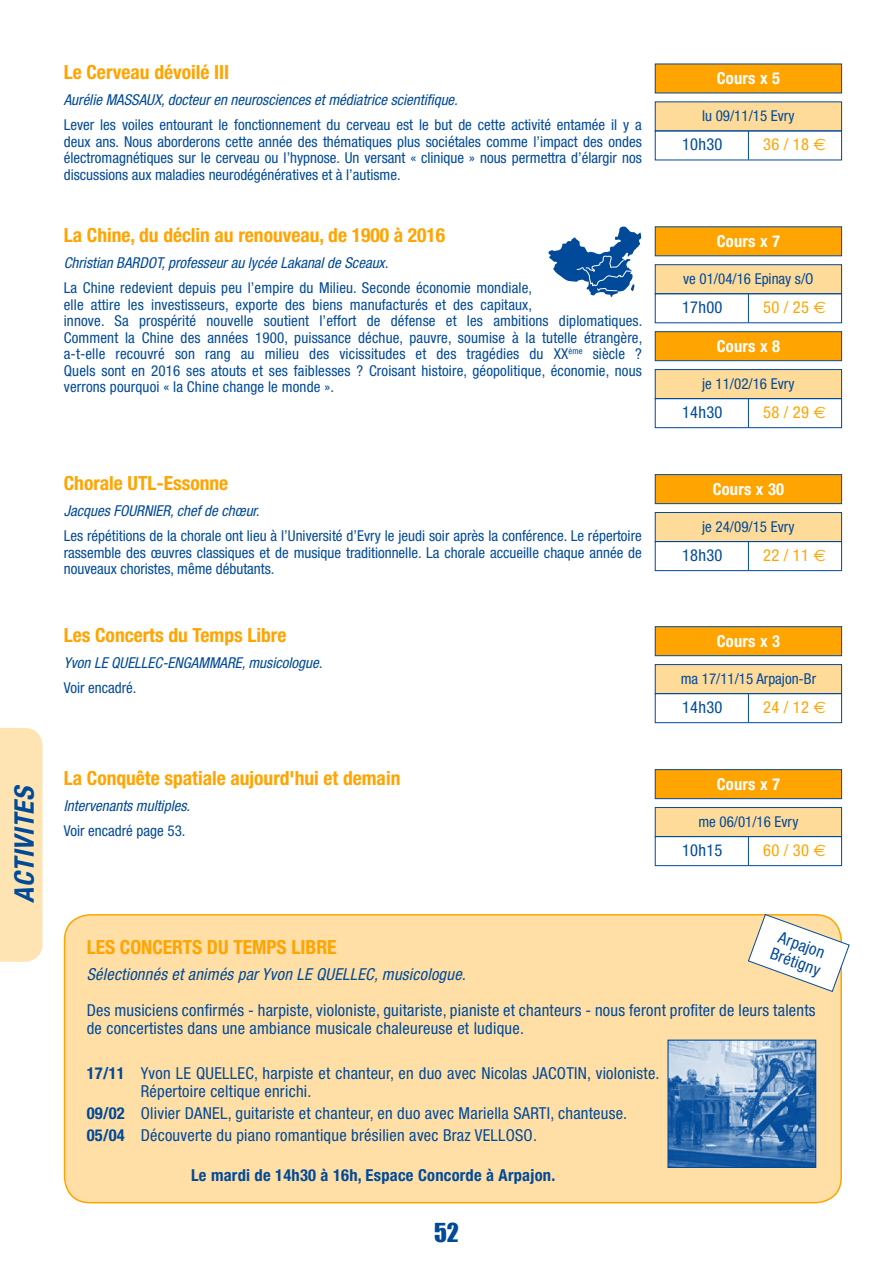
<style>
.page{position:relative;width:893px;height:1263px;background:#fff}
.page>*{position:absolute;margin:0;border:0;box-sizing:border-box;transform-origin:0 0}
.t1{font:italic 700 condensed 27px "Helvetica Neue";color:#004a99}
.t2{font:24px "Impact";color:#004a99}
.t3{font:700 condensed 19.5px "Helvetica Neue";color:#ffa400}
.t4{font:condensed 16.5px/18px "Helvetica Neue";letter-spacing:.015em;color:#004a99}
.t5{font:italic condensed 16.5px "Helvetica Neue";letter-spacing:.015em;color:#004a99}
.t6{font:700 condensed 16.5px "Helvetica Neue";letter-spacing:.015em;color:#fff}
.t7{font:700 condensed 16.5px "Helvetica Neue";letter-spacing:.015em;color:#004a99}
.t8{font:condensed 16.5px "Helvetica Neue";letter-spacing:.015em;color:#ffa400}
.t9{font:condensed 15px/16.5px "Helvetica Neue";letter-spacing:.01em;color:#004a99;text-align:justify}
.t10{font:italic condensed 15px "Helvetica Neue";color:#004a99}
.s1{font-family:"Euro Sans";font-stretch:normal}
.s2{font-weight:700}
</style>
<div class="page">
<div style="left:0;top:728px;width:43px;height:234px;background:#ffe4b3"></div>
<div style="left:655px;top:64px;width:187px;height:29px;background:#ffa400"></div>
<div style="left:655px;top:102px;width:187px;height:29px;background:#ffdb99;border:1px solid #004a99"></div>
<svg style="left:748px;top:133px;width:1px;height:25px"></svg>
<div style="left:655px;top:474px;width:187px;height:30px;background:#ffa400;border:1px solid #004a99"></div>
<div style="left:655px;top:512px;width:187px;height:30px;background:#ffdb99;border:1px solid #004a99"></div>
<svg style="left:748px;top:543px;width:1px;height:26px"></svg>
<div style="left:655px;top:541px;width:187px;height:30px;border:1px solid #004a99"></div>
<div style="left:655px;top:626px;width:187px;height:30px;background:#ffa400;border:1px solid #004a99"></div>
<div style="left:655px;top:664px;width:187px;height:30px;background:#ffdb99;border:1px solid #004a99"></div>
<svg style="left:748px;top:695px;width:1px;height:26px"></svg>
<div style="left:655px;top:693px;width:187px;height:30px;border:1px solid #004a99"></div>
<div style="left:655px;top:769px;width:187px;height:30px;background:#ffa400;border:1px solid #004a99"></div>
<div style="left:655px;top:807px;width:187px;height:30px;background:#ffdb99;border:1px solid #004a99"></div>
<svg style="left:748px;top:838px;width:1px;height:26px"></svg>
<div style="left:655px;top:836px;width:187px;height:30px;border:1px solid #004a99"></div>
<div style="left:65px;top:915px;width:776px;height:288px;background:#ffdfa6;border-radius:26px"></div>
<div style="left:64px;top:914px;width:778px;height:289px;border:2px solid #ffa400;border-radius:26px"></div>
<img style="left:669px;top:1041px;width:145px;height:125px">
<div style="left:667px;top:1039px;width:149px;height:129px;border:1px solid #004a99"></div>
<div style="left:655px;top:227px;width:187px;height:29px;background:#ffa400"></div>
<div style="left:655px;top:331px;width:187px;height:30px;background:#ffa400;border:1px solid #004a99"></div>
<div style="left:655px;top:264px;width:187px;height:30px;background:#ffdb99;border:1px solid #004a99"></div>
<svg style="left:748px;top:296px;width:1px;height:25px"></svg>
<div style="left:655px;top:369px;width:187px;height:30px;background:#ffdb99;border:1px solid #004a99"></div>
<svg style="left:748px;top:400px;width:1px;height:26px"></svg>
<div style="left:655px;top:398px;width:187px;height:30px;border:1px solid #004a99"></div>
<svg style="left:548px;top:227px;width:94px;height:70px"></svg>
<svg style="left:747px;top:914px;width:103px;height:78px"></svg>
<h1 class="t1" style="left:8px;top:903px;width:120px;rotate:-90deg">ACTIVITES</h1>
<h3 class="t3" style="left:64px;top:60px;width:167px">Le Cerveau dévoilé III</h3>
<p class="t10" style="left:64px;top:91px;width:396px">Aurélie MASSAUX, docteur en neurosciences et médiatrice scientifique.</p>
<p class="t9" style="left:64px;top:117px;width:580px">Lever les voiles entourant le fonctionnement du cerveau est le but de cette activité entamée il y a deux ans. Nous aborderons cette année des thématiques plus sociétales comme l’impact des ondes électromagnétiques sur le cerveau ou l’hypnose. Un versant « clinique » nous permettra d’élargir nos discussions aux maladies neurodégénératives et à l’autisme.</p>
<h3 class="t3" style="left:64px;top:223px;width:383px">La Chine, du déclin au renouveau, de 1900 à 2016</h3>
<p class="t10" style="left:64px;top:254px;width:326px">Christian BARDOT, professeur au lycée Lakanal de Sceaux.</p>
<p class="t9" style="left:64px;top:280px;width:580px;text-align:left">La Chine redevient depuis peu l’empire du Milieu. Seconde économie mondiale,<br>elle attire les investisseurs, exporte des biens manufacturés et des capitaux,<br>innove. Sa prospérité nouvelle soutient l’effort de défense et les ambitions diplomatiques.<br>Comment la Chine des années 1900, puissance déchue, pauvre, soumise à la tutelle étrangère, a-t-elle recouvré son rang au milieu des vicissitudes et des tragédies du XX<sup>ème</sup> siècle ?<br>Quels sont en 2016 ses atouts et ses faiblesses ? Croisant histoire, géopolitique, économie, nous verrons pourquoi « la Chine change le monde ».</p>
<h3 class="t3" style="left:64px;top:471px;width:166px">Chorale UTL-Essonne</h3>
<p class="t10" style="left:64px;top:502px;width:197px">Jacques FOURNIER, chef de chœur.</p>
<p class="t9" style="left:64px;top:527px;width:580px">Les répétitions de la chorale ont lieu à l’Université d’Evry le jeudi soir après la conférence. Le répertoire rassemble des œuvres classiques et de musique traditionnelle. La chorale accueille chaque année de nouveaux choristes, même débutants.</p>
<h3 class="t3" style="left:64px;top:623px;width:224px">Les Concerts du Temps Libre</h3>
<p class="t10" style="left:64px;top:654px;width:260px">Yvon LE QUELLEC-ENGAMMARE, musicologue.</p>
<p class="t9" style="left:64px;top:679px;width:74px">Voir encadré.</p>
<h3 class="t3" style="left:64px;top:766px;width:338px">La Conquête spatiale aujourd'hui et demain</h3>
<p class="t10" style="left:64px;top:797px;width:128px">Intervenants multiples.</p>
<p class="t9" style="left:64px;top:822px;width:123px">Voir encadré page 53.</p>
<p class="t6" style="left:717px;top:68px;width:65px">Cours x 5</p>
<p class="t9" style="left:702px;top:107px;width:94px">lu 09/11/15 Evry</p>
<p class="t4" style="left:682px;top:135px;width:42px">10h30</p>
<p class="t8" style="left:763px;top:135px;width:64px">36 / 18 <span class="s1">€</span></p>
<p class="t6" style="left:717px;top:231px;width:65px">Cours x 7</p>
<p class="t9" style="left:683px;top:270px;width:132px">ve 01/04/16 Epinay s/O</p>
<p class="t4" style="left:682px;top:298px;width:42px">17h00</p>
<p class="t8" style="left:763px;top:298px;width:64px">50 / 25 <span class="s1">€</span></p>
<p class="t6" style="left:717px;top:336px;width:65px">Cours x 8</p>
<p class="t9" style="left:702px;top:375px;width:94px">je 11/02/16 Evry</p>
<p class="t4" style="left:682px;top:403px;width:42px">14h30</p>
<p class="t8" style="left:763px;top:402px;width:64px">58 / 29 <span class="s1">€</span></p>
<p class="t6" style="left:713px;top:479px;width:73px">Cours x 30</p>
<p class="t9" style="left:702px;top:518px;width:94px">je 24/09/15 Evry</p>
<p class="t4" style="left:682px;top:546px;width:42px">18h30</p>
<p class="t8" style="left:763px;top:545px;width:64px">22 / 11 <span class="s1">€</span></p>
<p class="t6" style="left:717px;top:631px;width:65px">Cours x 3</p>
<p class="t9" style="left:681px;top:670px;width:137px">ma 17/11/15 Arpajon-Br</p>
<p class="t4" style="left:682px;top:698px;width:42px">14h30</p>
<p class="t8" style="left:763px;top:697px;width:64px">24 / 12 <span class="s1">€</span></p>
<p class="t6" style="left:717px;top:774px;width:65px">Cours x 7</p>
<p class="t9" style="left:698px;top:813px;width:102px">me 06/01/16 Evry</p>
<p class="t4" style="left:682px;top:841px;width:42px">10h15</p>
<p class="t8" style="left:763px;top:840px;width:64px">60 / 30 <span class="s1">€</span></p>
<p class="t4" style="left:780px;top:927px;width:54px;rotate:20deg">Arpajon<br>Brétigny</p>
<h3 class="t3" style="left:87px;top:935px;width:251px">LES CONCERTS DU TEMPS LIBRE</h3>
<p class="t5" style="left:87px;top:965px;width:381px">Sélectionnés et animés par Yvon LE QUELLEC, musicologue.</p>
<p class="t4" style="left:87px;top:1001px;width:730px">Des musiciens confirmés - harpiste, violoniste, guitariste, pianiste et chanteurs - nous feront profiter de leurs talents de concertistes dans une ambiance musicale chaleureuse et ludique.</p>
<p class="t4" style="left:141px;top:1063px;width:520px;text-indent:-54px"><span class="s2">17/11</span> Yvon LE QUELLEC, harpiste et chanteur, en duo avec Nicolas JACOTIN, violoniste.<br>Répertoire celtique enrichi.</p>
<p class="t4" style="left:87px;top:1102px;width:542px;line-height:22.2px"><span class="s2">09/02</span> Olivier DANEL, guitariste et chanteur, en duo avec Mariella SARTI, chanteuse.<br><span class="s2">05/04</span> Découverte du piano romantique brésilien avec Braz VELLOSO.</p>
<p class="t7" style="left:191px;top:1165px;width:366px">Le mardi de 14h30 à 16h, Espace Concorde à Arpajon.</p>
<h2 class="t2" style="left:434px;top:1217px;width:26px">52</h2>
</div>
